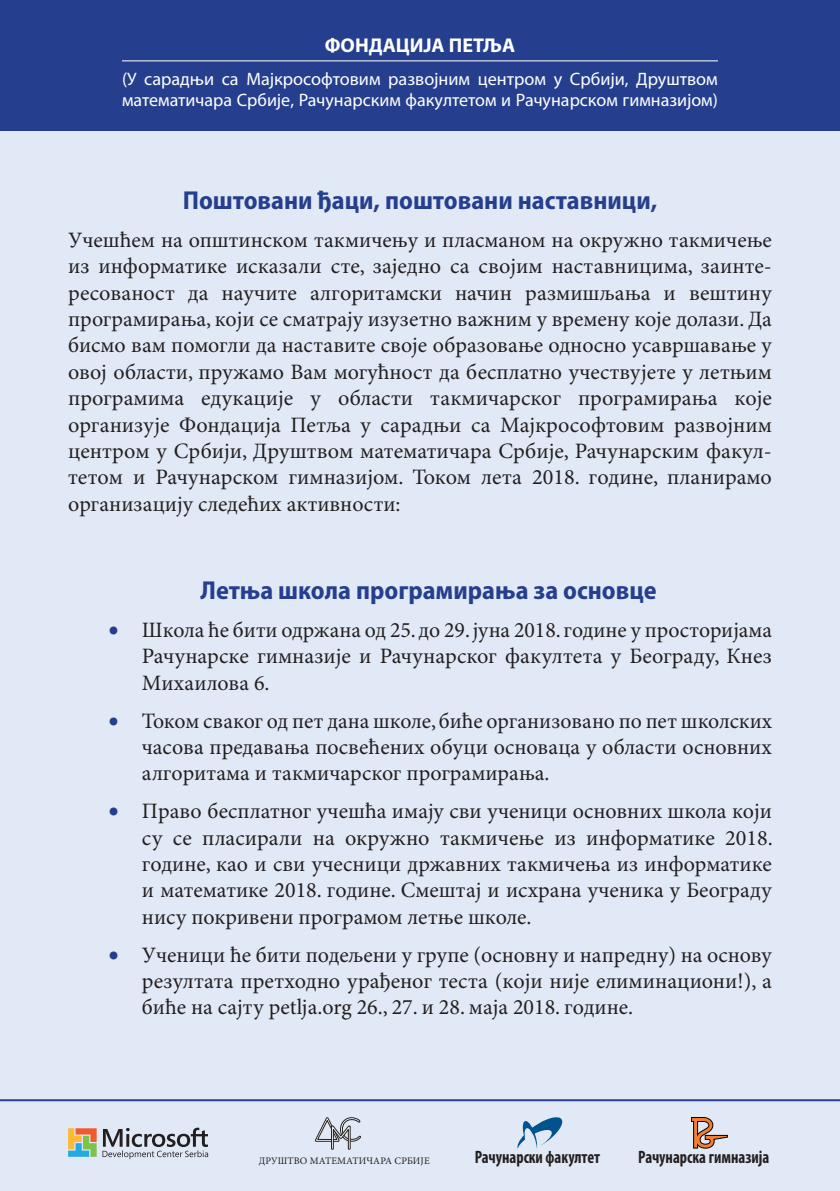
<style>
.page{position:relative;width:840px;height:1191px;background:#fff}
.page>*{position:absolute;margin:0;border:0;box-sizing:border-box;transform-origin:0 0}
.t1{font:700 semi-condensed 26px "Myriad Pro";color:#253f8e}
.t2{font:22px/26.4px "Minion Pro";color:#231f20;text-align:justify}
.t3{font:700 20px "Myriad Pro";color:#fff}
.t4{font:18px/21.6px "Myriad Pro";color:#fff}
.t5{font:700 condensed 18px "Myriad Pro";color:#231f20;scale:.9 1}
.t6{font:10px "Minion Pro";letter-spacing:.01em;color:#231f20}
.s1{font-size:30px;color:#253f8e}
</style>
<div class="page">
<div style="left:0;top:122px;width:839px;height:1069px;background:#e1e9f6"></div>
<div style="left:0;top:0;width:839px;height:130px;background:#253f8e"></div>
<hr style="left:122px;top:60px;width:595px;height:1px;background:#fff">
<svg style="left:517px;top:1117px;width:45px;height:31px"></svg>
<svg style="left:691px;top:1117px;width:36px;height:31px"></svg>
<svg style="left:315px;top:1117px;width:46px;height:32px"></svg>
<hr style="left:0;top:1099px;width:839px;height:2px;background:#253f8e">
<svg style="left:68px;top:1127px;width:140px;height:32px"></svg>
<p class="t3" style="left:324px;top:34px;width:192px">ФОНДАЦИЈА ПЕТЉА</p>
<p class="t4" style="left:122px;top:68px;width:597px">(У сарадњи са Мајкрософтовим развојним центром у Србији, Друштвом математичара Србије, Рачунарским факултетом и Рачунарском гимназијом)</p>
<p class="t1" style="left:182px;top:186px;width:476px">Поштовани ђаци, поштовани наставници,</p>
<p class="t2" style="left:68px;top:227px;width:705px">Учешћем на општинском такмичењу и пласманом на окружно такмичење из информатике исказали сте, заједно са својим наставницима, заинте&shy;ресованост да научите алгоритамски начин размишљања и вештину програмирања, који се сматрају изузетно важним у времену које долази. Да бисмо вам помогли да наставите своје образовање односно усавршавање у овој области, пружамо Вам могућност да бесплатно учествујете у летњим програмима едукације у области такмичарског програмирања које организује Фондација Петља у сарадњи са Мајкрософтовим развојним центром у Србији, Друштвом математичара Србије, Рачунарским факул&shy;тетом и Рачунарском гимназијом. Током лета 2018. године, планирамо организацију следећих активности:</p>
<p class="t1" style="left:200px;top:576px;width:457px">Летња школа програмирања за основце</p>
<p class="t2" style="left:142px;top:617px;width:631px;text-indent:-34px"><span class="s1">•</span> Школа ће бити одржана од 25. до 29. јуна 2018. године у просторијама Рачунарске гимназије и Рачунарског факултета у Београду, Кнез Михаилова 6.</p>
<p class="t2" style="left:142px;top:708px;width:631px;text-indent:-34px"><span class="s1">•</span> Током сваког од пет дана школе, биће организовано по пет школских часова предавања посвећених обуци основаца у области основних алгоритама и такмичарског програмирања.</p>
<p class="t2" style="left:142px;top:798px;width:632px;text-indent:-34px"><span class="s1">•</span> Право бесплатног учешћа имају сви ученици основних школа који су се пласирали на окружно такмичење из информатике 2018. године, као и сви учесници државних такмичења из информатике и математике 2018. године. Смештај и исхрана ученика у Београду нису покривени програмом летње школе.</p>
<p class="t2" style="left:142px;top:942px;width:631px;text-indent:-34px"><span class="s1">•</span> Ученици ће бити подељени у групе (основну и напредну) на основу резултата претходно урађеног теста (који није елиминациони!), а биће на сајту petlja.org 26., 27. и 28. маја 2018. године.</p>
<p class="t6" style="left:258px;top:1155px;width:172px">ДРУШТВО МАТЕМАТИЧАРА СРБИЈЕ</p>
<p class="t5" style="left:474px;top:1147px;width:141px">Рачунарски факултет</p>
<p class="t5" style="left:638px;top:1147px;width:147px">Рачунарска гимназија</p>
</div>
